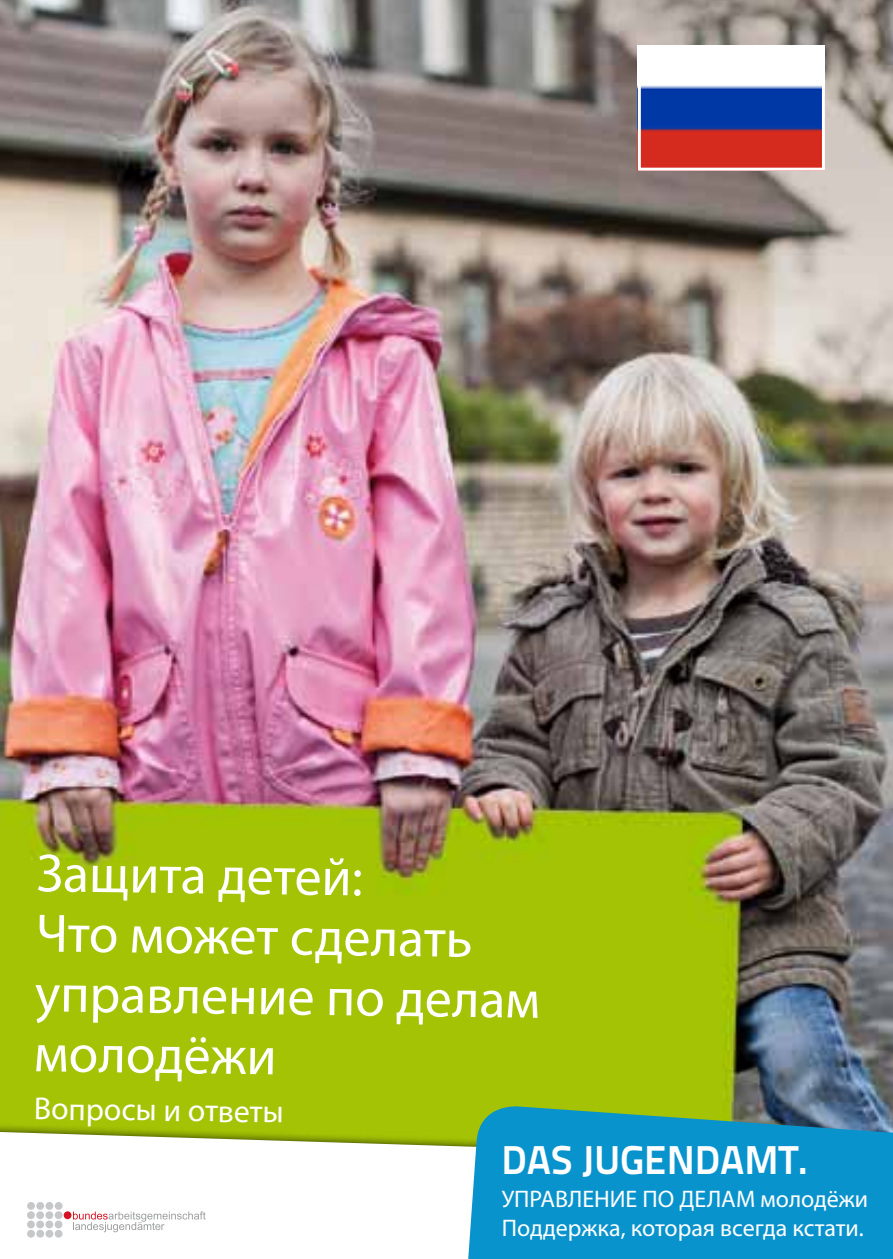
<style>
.page{position:relative;width:893px;height:1259px;background:#fff}
.page>*{position:absolute;margin:0;border:0;box-sizing:border-box;transform-origin:0 0}
.t1{font:54px/60.3px "Myriad Pro";color:#fff}
.t2{font:40.2px "Titillium Text 22 L 800 wt";color:#fff}
.t3{font:31.8px "Myriad Pro";color:#fff}
.t4{font:24px "Myriad Pro";color:#fff}
</style>
<div class="page">
<img style="left:0;top:0;width:893px;height:1121px">
<div style="left:0;top:1121px;width:502px;height:138px;background:#000;opacity:.75"></div>
<svg style="left:0;top:1132px;width:466px;height:127px"></svg>
<svg style="left:466px;top:1103px;width:427px;height:156px;background:#1794bf"></svg>
<svg style="left:73px;top:1211px;width:133px;height:21px"></svg>
<div style="left:27px;top:1211px;width:8px;height:8px;background:#c6c7c8;border-radius:50%"></div>
<div style="left:36px;top:1211px;width:8px;height:8px;background:#c6c7c8;border-radius:50%"></div>
<div style="left:45px;top:1211px;width:8px;height:8px;background:#c6c7c8;border-radius:50%"></div>
<div style="left:55px;top:1211px;width:8px;height:8px;background:#c6c7c8;border-radius:50%"></div>
<div style="left:64px;top:1211px;width:8px;height:8px;background:#d41424;border-radius:50%"></div>
<div style="left:27px;top:1229px;width:8px;height:8px;background:#c6c7c8;border-radius:50%"></div>
<div style="left:36px;top:1229px;width:8px;height:8px;background:#c6c7c8;border-radius:50%"></div>
<div style="left:46px;top:1229px;width:7px;height:8px;background:#c6c7c8;border-radius:50%"></div>
<div style="left:55px;top:1229px;width:8px;height:8px;background:#c6c7c8;border-radius:50%"></div>
<div style="left:27px;top:1220px;width:8px;height:8px;background:#c6c7c8;border-radius:50%"></div>
<div style="left:36px;top:1220px;width:8px;height:8px;background:#c6c7c8;border-radius:50%"></div>
<div style="left:45px;top:1220px;width:8px;height:8px;background:#c6c7c8;border-radius:50%"></div>
<div style="left:55px;top:1220px;width:7px;height:8px;background:#c6c7c8;border-radius:50%"></div>
<div style="left:27px;top:1202px;width:8px;height:7px;background:#c6c7c8;border-radius:50%"></div>
<div style="left:36px;top:1202px;width:8px;height:7px;background:#c6c7c8;border-radius:50%"></div>
<div style="left:46px;top:1202px;width:7px;height:7px;background:#c6c7c8;border-radius:50%"></div>
<div style="left:55px;top:1202px;width:8px;height:7px;background:#c6c7c8;border-radius:50%"></div>
<img style="left:642px;top:50px;width:179px;height:117px">
<div style="left:638px;top:46px;width:187px;height:125px;border:3px solid #fff"></div>
<p class="t1" style="left:37px;top:841px;width:328px;rotate:1deg">Защита детей:</p>
<p class="t1" style="left:36px;top:901px;width:507px;rotate:1deg">Что может сделать управление по делам молодёжи</p>
<p class="t3" style="left:34px;top:1088px;width:251px;rotate:1deg">Вопросы и ответы</p>
<p class="t2" style="left:501px;top:1129px;width:308px">DAS JUGENDAMT.</p>
<p class="t4" style="left:502px;top:1184px;width:368px">УПРАВЛЕНИЕ ПО ДЕЛАМ молодёжи</p>
<p class="t4" style="left:502px;top:1213px;width:364px">Поддержка, которая всегда кстати.</p>
</div>
